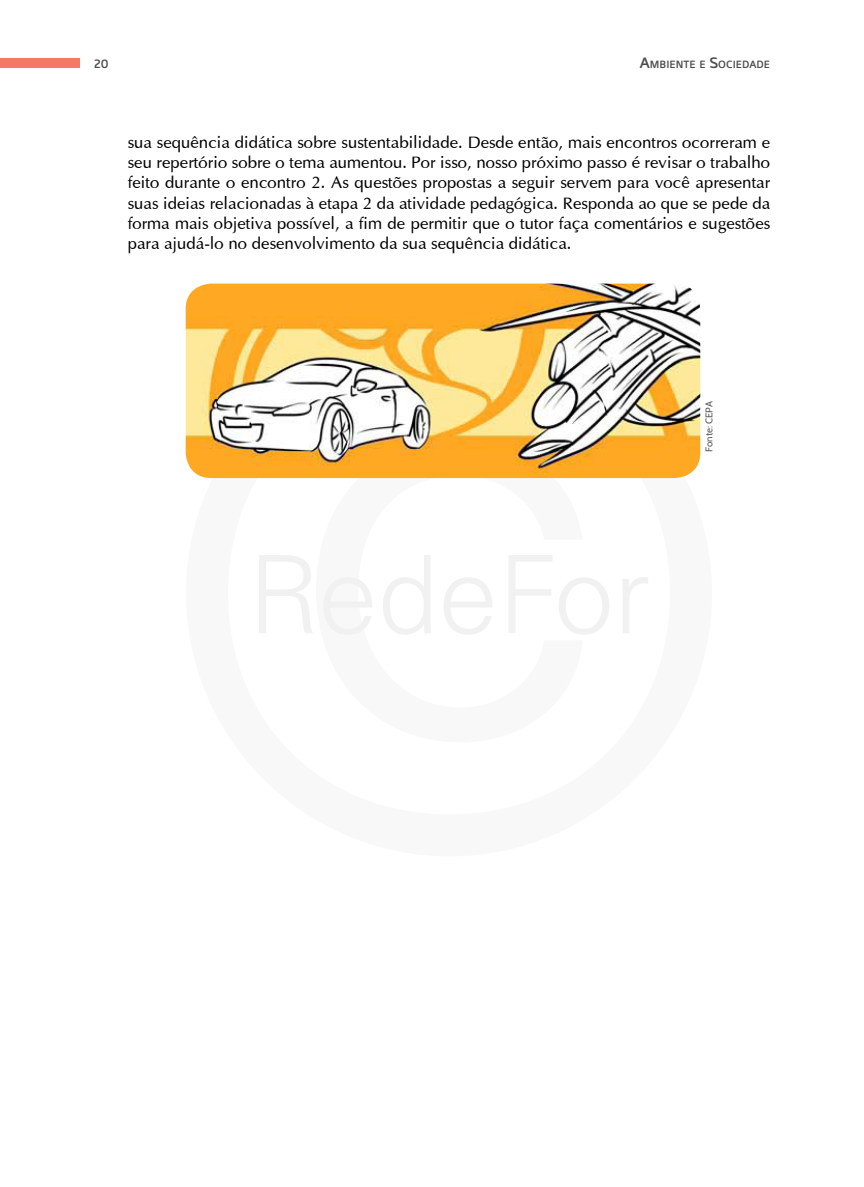
<style>
.page{position:relative;width:864px;height:1187px;background:#fff}
.page>*{position:absolute;margin:0;border:0;box-sizing:border-box;transform-origin:0 0}
.t1{font:16.8px/20.2px "Optima";color:#000;text-align:justify}
.t2{font:600 12px "Mentone";color:#4d4d4f}
.t3{font:600 10.5px "Mentone";color:#4d4d4f}
.t4{font:9.75px "Cabin";letter-spacing:-.005em;color:#58595b}
.s1{font-size:15px}
</style>
<div class="page">
<div style="left:0;top:59px;width:80px;height:9px;background:#f47968"></div>
<img style="left:185px;top:283px;width:515px;height:195px">
<p class="t2" style="left:94px;top:56px;width:16px">20</p>
<p class="t3" style="left:639px;top:58px;width:130px"><span class="s1">A</span>MBIENTE E <span class="s1">S</span>OCIEDADE</p>
<p class="t1" style="left:128px;top:132px;width:643px">sua sequência didática sobre sustentabilidade. Desde então, mais encontros ocorreram e seu repertório sobre o tema aumentou. Por isso, nosso próximo passo é revisar o trabalho feito durante o encontro 2. As questões propostas a seguir servem para você apresentar suas ideias relacionadas à etapa 2 da atividade pedagógica. Responda ao que se pede da forma mais objetiva possível, a fim de permitir que o tutor faça comentários e sugestões para ajudá-lo no desenvolvimento da sua sequência didática.</p>
<p class="t4" style="left:702px;top:452px;width:52px;rotate:-90deg">Fonte: CEPA</p>
</div>
